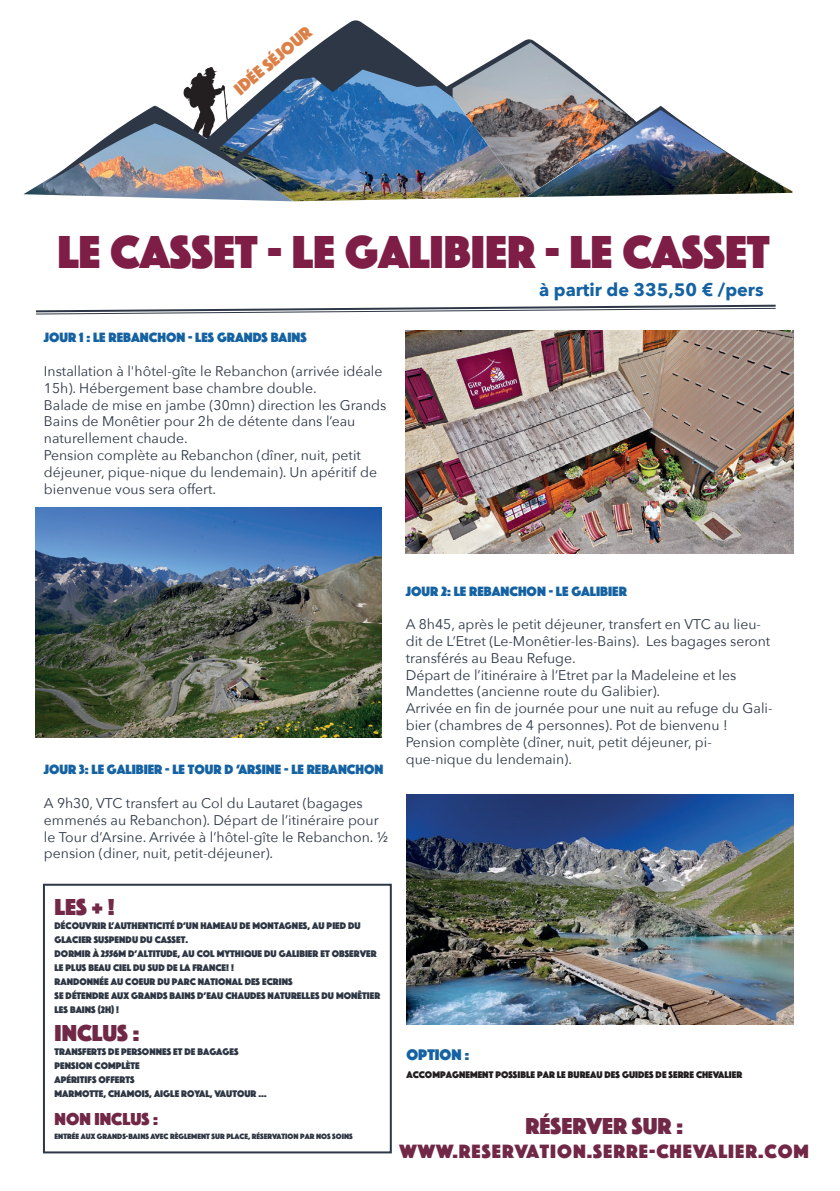
<style>
.page{position:relative;width:840px;height:1191px;background:#fff}
.page>*{position:absolute;margin:0;border:0;box-sizing:border-box;transform-origin:0 0}
.t1{font:48px "Phosphate Solid";color:#7e1d46}
.t2{font:24px "Phosphate Solid";color:#712846}
.t3{font:24px "Phosphate Solid";color:#722846}
.t4{font:20px "Phosphate Solid";letter-spacing:.05em;color:#712846}
.t5{font:700 18px "Avenir Next";color:#1562a2}
.t6{font:18px "Phosphate Solid";color:#dd8048}
.t7{font:18px "Phosphate Solid";color:#712846}
.t8{font:16px "Phosphate Solid";color:#1562a2}
.t9{font:14px/16.8px "Avenir Next";color:#2d3746}
.t10{font:14px "Phosphate Solid";color:#1562a2}
.t11{font:10px/14px "Phosphate Solid";color:#2e3744}
.t12{font:10px "Phosphate Solid";color:#231f20}
.t13{font:8px "Phosphate Solid";color:#2f3744}
</style>
<div class="page">
<img style="left:23px;top:182px;width:189px;height:18px">
<img style="left:212px;top:185px;width:313px;height:16px">
<svg style="left:43px;top:20px;width:623px;height:165px"></svg>
<img style="left:452px;top:43px;width:182px;height:154px">
<img style="left:525px;top:110px;width:267px;height:87px">
<img style="left:405px;top:331px;width:387px;height:222px">
<img style="left:36px;top:507px;width:346px;height:230px">
<img style="left:406px;top:794px;width:386px;height:230px">
<div style="left:43px;top:883px;width:348px;height:270px;border:2px solid #2d3746"></div>
<svg style="left:35px;top:304px;width:741px;height:11px"></svg>
<p class="t6" style="left:228px;top:81px;width:97px;rotate:-40deg">IDÉE SÉJOUR</p>
<h1 class="t1" style="left:57px;top:218px;width:713px">LE CASSET - LE GALIBIER - LE CASSET</h1>
<p class="t10" style="left:44px;top:328px;width:264px">JOUR 1 : LE REBANCHON - LES GRANDS BAINS</p>
<p class="t9" style="left:44px;top:362px;width:343px">Installation à l'hôtel-gîte le Rebanchon (arrivée idéale 15h). Hébergement base chambre double.<br>Balade de mise en jambe (30mn) direction les Grands Bains de Monêtier pour 2h de détente dans l’eau naturellement chaude.<br>Pension complète au Rebanchon (dîner, nuit, petit déjeuner, pique-nique du lendemain). Un apéritif de bienvenue vous sera offert.</p>
<p class="t5" style="left:539px;top:274px;width:226px">à partir de 335,50 € /pers</p>
<p class="t10" style="left:44px;top:759px;width:341px">JOUR 3: LE GALIBIER - LE TOUR D ‘ARSINE - LE REBANCHON</p>
<p class="t9" style="left:44px;top:794px;width:346px">A 9h30, VTC transfert au Col du Lautaret (bagages emmenés au Rebanchon). Départ de l’itinéraire pour le Tour d’Arsine. Arrivée à l’hôtel-gîte le Rebanchon. ½ pension (diner, nuit, petit-déjeuner).</p>
<p class="t10" style="left:405px;top:581px;width:222px">JOUR 2: LE REBANCHON - LE GALIBIER</p>
<p class="t9" style="left:405px;top:615px;width:368px">A 8h45, après le petit déjeuner, transfert en VTC au lieu&shy;dit de L’Etret (Le-Monêtier-les-Bains). Les bagages seront transférés au Beau Refuge.<br>Départ de l’itinéraire à l’Etret par la Madeleine et les Mandettes (ancienne route du Galibier).<br>Arrivée en fin de journée pour une nuit au refuge du Gali&shy;bier (chambres de 4 personnes). Pot de bienvenu !<br>Pension complète (dîner, nuit, petit déjeuner, pi&shy;que-nique du lendemain).</p>
<h2 class="t3" style="left:55px;top:889px;width:61px">LES + !</h2>
<p class="t11" style="left:55px;top:918px;width:327px">DÉCOUVRIR L’AUTHENTICITÉ D’UN HAMEAU DE MONTAGNES, AU PIED DU GLACIER SUSPENDU DU CASSET.<br>DORMIR À 2556M D’ALTITUDE, AU COL MYTHIQUE DU GALIBIER ET OBSERVER LE PLUS BEAU CIEL DU SUD DE LA FRANCE! !<br>RANDONNÉE AU COEUR DU PARC NATIONAL DES ECRINS<br>SE DÉTENDRE AUX GRANDS BAINS D’EAU CHAUDES NATURELLES DU MONÊTIER LES BAINS (2H) !</p>
<h2 class="t2" style="left:55px;top:1015px;width:86px">INCLUS :</h2>
<p class="t11" style="left:55px;top:1044px;width:213px">TRANSFERTS DE PERSONNES ET DE BAGAGES<br>PENSION COMPLÈTE<br>APÉRITIFS OFFERTS<br>MARMOTTE, CHAMOIS, AIGLE ROYAL, VAUTOUR …</p>
<p class="t7" style="left:55px;top:1106px;width:105px">NON INCLUS :</p>
<p class="t13" style="left:55px;top:1130px;width:300px">ENTRÉE AUX GRANDS-BAINS AVEC RÈGLEMENT SUR PLACE, RÉSERVATION PAR NOS SOINS</p>
<p class="t8" style="left:406px;top:1043px;width:64px">OPTION :</p>
<p class="t12" style="left:406px;top:1067px;width:337px">ACCOMPAGNEMENT POSSIBLE PAR LE BUREAU DES GUIDES DE SERRE CHEVALIER</p>
<h2 class="t2" style="left:525px;top:1108px;width:159px">RÉSERVER SUR :</h2>
<h3 class="t4" style="left:399px;top:1136px;width:411px">WWW.RESERVATION.SERRE-CHEVALIER.COM</h3>
</div>
